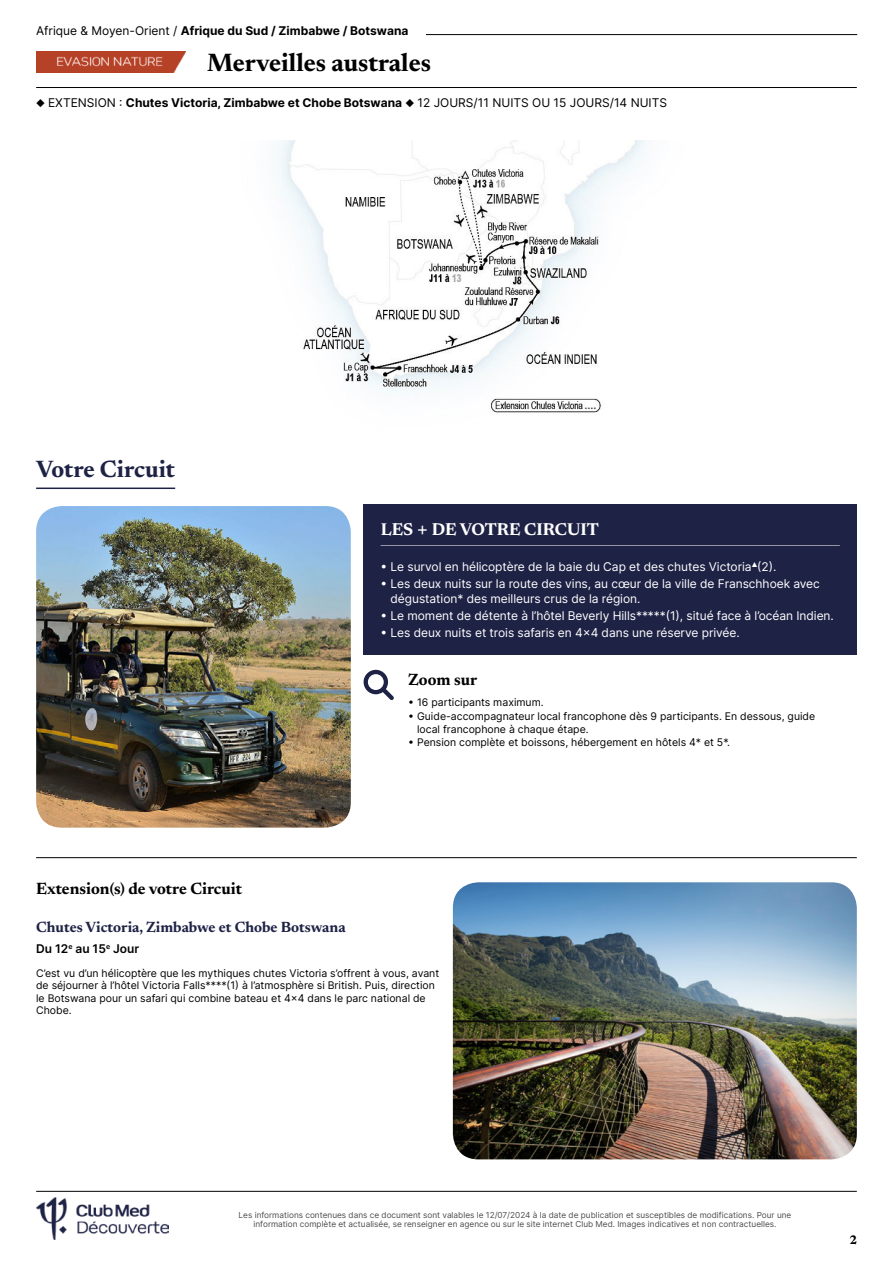
<style>
.page{position:relative;width:893px;height:1263px;background:#fff}
.page>*{position:absolute;margin:0;border:0;box-sizing:border-box;transform-origin:0 0}
.t1{font:700 25.5px "Newsreader 24 pt";color:#000}
.t2{font:700 24px "Newsreader 24 pt";color:#1e2346}
.t3{font:700 17.25px "Newsreader 24 pt";color:#fff}
.t4{font:700 16.5px "Newsreader 24 pt";color:#000}
.t5{font:700 15px "Newsreader 24 pt";color:#1e2346}
.t6{font:700 12.6px "Newsreader 24 pt";color:#000}
.t7{font:12px/15px "Inter";letter-spacing:-.005em;color:#fff}
.t8{font:12px "Inter";color:#000}
.t9{font:700 12px "Inter";color:#000}
.t10{font:600 12px "Inter";color:#000}
.t11{font:10.5px/12.6px "Inter";color:#000}
.t12{font:8.25px/9px "Inter";color:#4d4d4d;text-align:center}
.s1{font-weight:400}
.s2{font-weight:700}
.s3{font-size:22.5px}
</style>
<div class="page">
<hr style="left:64px;top:34px;width:793px;height:1px;background:#000">
<img style="left:36px;top:51px;width:150px;height:21px">
<hr style="left:36px;top:87px;width:821px;height:1px;background:#000">
<div style="left:36px;top:26px;width:390px;height:17px;background:#fff"></div>
<hr style="left:36px;top:1191px;width:821px;height:1px;background:#000">
<img style="left:36px;top:1197px;width:132px;height:42px">
<img style="left:453px;top:882px;width:404px;height:277px">
<div style="left:364px;top:505px;width:493px;height:47px;background:#1e2346"></div>
<hr style="left:381px;top:545px;width:459px;height:2px;background:#fff">
<div style="left:364px;top:546px;width:493px;height:42px;background:#1e2346"></div>
<div style="left:364px;top:563px;width:493px;height:57px;background:#1e2346"></div>
<div style="left:364px;top:612px;width:493px;height:42px;background:#1e2346"></div>
<svg style="left:364px;top:670px;width:30px;height:30px"></svg>
<img style="left:36px;top:506px;width:315px;height:322px">
<hr style="left:36px;top:857px;width:821px;height:1px;background:#000">
<hr style="left:36px;top:487px;width:139px;height:2px;background:#1e2346">
<img style="left:273px;top:140px;width:374px;height:273px">
<p class="t9" style="left:36px;top:22px;width:374px"><span class="s1">Afrique &amp; Moyen-Orient /</span> Afrique du Sud / Zimbabwe / Botswana</p>
<h1 class="t1" style="left:207px;top:44px;width:225px">Merveilles australes</h1>
<p class="t8" style="left:36px;top:93px;width:632px">◆ EXTENSION : <span class="s2">Chutes Victoria, Zimbabwe et Chobe Botswana</span> ◆ 12 JOURS/11 NUITS OU 15 JOURS/14 NUITS</p>
<h2 class="t2" style="left:36px;top:452px;width:141px">Votre Circuit</h2>
<h3 class="t3" style="left:381px;top:517px;width:220px">LES <span class="s3">+</span> DE VOTRE CIRCUIT</h3>
<p class="t7" style="left:381px;top:559px;width:397px">• Le survol en hélicoptère de la baie du Cap et des chutes Victoria▲(2).</p>
<p class="t7" style="left:391px;top:576px;width:431px;text-indent:-10px">• Les deux nuits sur la route des vins, au cœur de la ville de Franschhoek avec dégustation* des meilleurs crus de la région.</p>
<p class="t7" style="left:381px;top:608px;width:455px">• Le moment de détente à l’hôtel Beverly Hills*****(1), situé face à l’océan Indien.</p>
<p class="t7" style="left:381px;top:625px;width:361px">• Les deux nuits et trois safaris en 4x4 dans une réserve privée.</p>
<h3 class="t4" style="left:408px;top:668px;width:70px">Zoom sur</h3>
<p class="t11" style="left:408px;top:696px;width:137px">• 16 participants maximum.</p>
<p class="t11" style="left:417px;top:709px;width:400px;text-indent:-9px">• Guide-accompagnateur local francophone dès 9 participants. En dessous, guide local francophone à chaque étape.</p>
<p class="t11" style="left:408px;top:736px;width:323px">• Pension complète et boissons, hébergement en hôtels 4* et 5*.</p>
<h3 class="t4" style="left:36px;top:877px;width:208px">Extension(s) de votre Circuit</h3>
<h3 class="t5" style="left:36px;top:917px;width:311px">Chutes Victoria, Zimbabwe et Chobe Botswana</h3>
<p class="t10" style="left:36px;top:940px;width:105px">Du 12<sup>e</sup> au 15<sup>e</sup> Jour</p>
<p class="t11" style="left:36px;top:966px;width:405px">C’est vu d’un hélicoptère que les mythiques chutes Victoria s’offrent à vous, avant de séjourner à l’hôtel Victoria Falls****(1) à l’atmosphère si British. Puis, direction le Botswana pour un safari qui combine bateau et 4x4 dans le parc national de Chobe.</p>
<p class="t12" style="left:239px;top:1210px;width:554px">Les informations contenues dans ce document sont valables le 12/07/2024 à la date de publication et susceptibles de modifications. Pour une information complète et actualisée, se renseigner en agence ou sur le site internet Club Med. Images indicatives et non contractuelles.</p>
<p class="t6" style="left:849px;top:1230px;width:9px">2</p>
</div>
